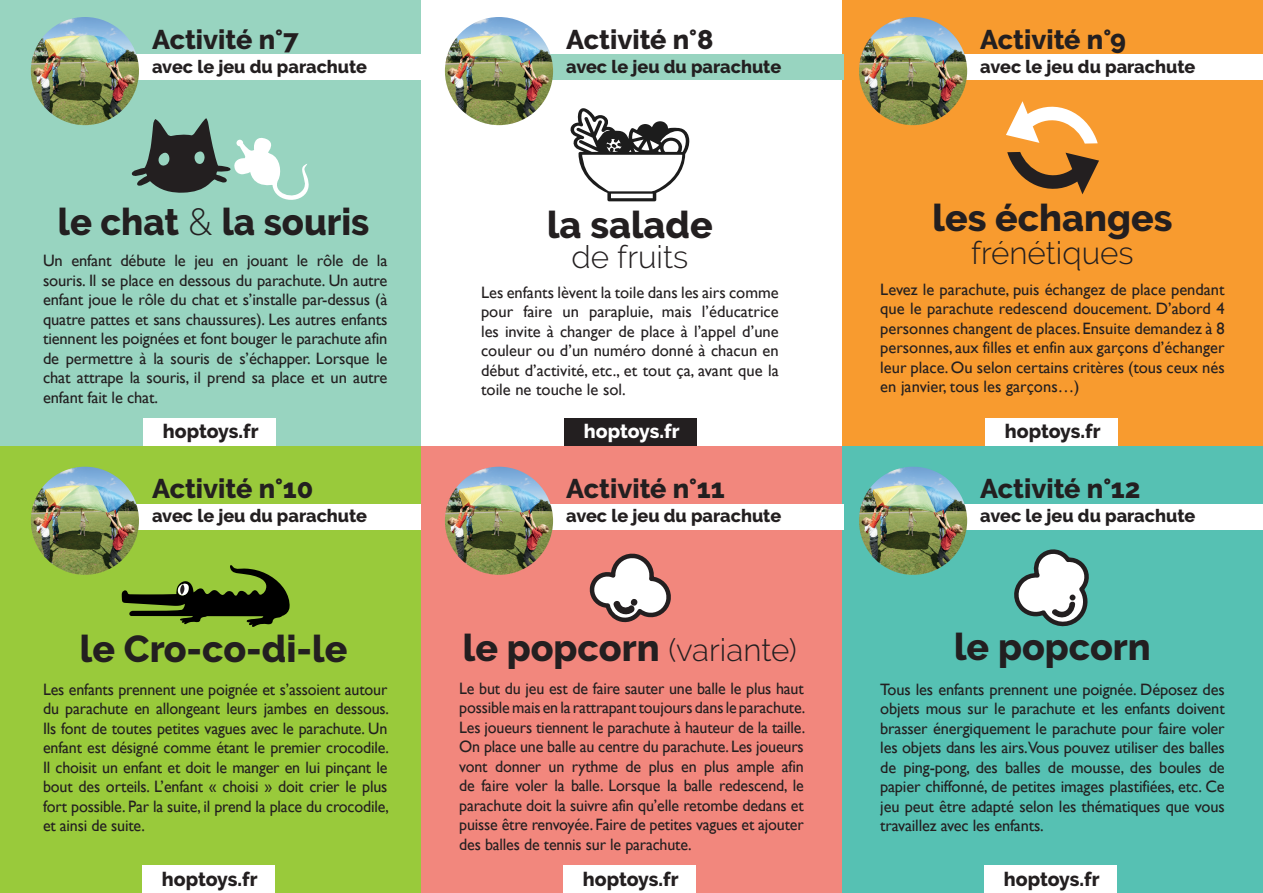
<style>
.page{position:relative;width:1263px;height:893px;background:#fff}
.page>*{position:absolute;margin:0;border:0;box-sizing:border-box;transform-origin:0 0}
.t1{font:800 37.5px "Raleway";color:#231f20}
.t2{font:300 31.5px "Raleway";color:#231f20}
.t3{font:800 27px "Raleway";color:#231f20}
.t4{font:800 19.5px "Raleway";letter-spacing:-.005em;color:#231f20}
.t5{font:800 19.5px "Raleway";letter-spacing:-.005em;color:#fff}
.t6{font:800 18px "Raleway";color:#231f20}
.t7{font:16.5px/19.5px "Gill Sans";letter-spacing:-.01em;color:#231f20;text-align:justify}
.s1{font-weight:300}
.s2{font-weight:800;font-size:37.5px}
</style>
<div class="page">
<div style="left:0;top:0;width:421px;height:446px;background:#98d4c0"></div>
<div style="left:0;top:446px;width:421px;height:447px;background:#99ca3b"></div>
<div style="left:421px;top:446px;width:441px;height:447px;background:#f2877d"></div>
<div style="left:842px;top:0;width:421px;height:446px;background:#f89b2f"></div>
<div style="left:842px;top:446px;width:421px;height:447px;background:#56c1b3"></div>
<div style="left:131px;top:54px;width:321px;height:26px;background:#fff"></div>
<img style="left:31px;top:17px;width:108px;height:108px;border-radius:54px">
<div style="left:131px;top:504px;width:290px;height:25px;background:#fff"></div>
<img style="left:31px;top:467px;width:108px;height:108px;border-radius:54px">
<div style="left:959px;top:54px;width:304px;height:26px;background:#fff"></div>
<img style="left:859px;top:17px;width:108px;height:108px;border-radius:54px">
<div style="left:959px;top:504px;width:304px;height:25px;background:#fff"></div>
<img style="left:859px;top:467px;width:108px;height:108px;border-radius:54px">
<div style="left:545px;top:54px;width:299px;height:26px;background:#98d4c0"></div>
<img style="left:445px;top:17px;width:108px;height:108px;border-radius:54px">
<div style="left:545px;top:504px;width:299px;height:25px;background:#fff"></div>
<img style="left:445px;top:467px;width:108px;height:108px;border-radius:54px">
<div style="left:142px;top:865px;width:133px;height:28px;background:#fff"></div>
<div style="left:144px;top:418px;width:132px;height:27px;background:#fff"></div>
<div style="left:563px;top:865px;width:133px;height:28px;background:#fff"></div>
<div style="left:564px;top:418px;width:133px;height:27px;background:#231f20"></div>
<div style="left:984px;top:865px;width:133px;height:28px;background:#fff"></div>
<div style="left:985px;top:418px;width:133px;height:27px;background:#fff"></div>
<svg style="left:1006px;top:101px;width:92px;height:43px"></svg>
<svg style="left:1007px;top:152px;width:92px;height:42px"></svg>
<svg style="left:570px;top:108px;width:119px;height:93px"></svg>
<svg style="left:121px;top:565px;width:169px;height:62px"></svg>
<svg style="left:1014px;top:549px;width:75px;height:78px"></svg>
<svg style="left:589px;top:553px;width:82px;height:70px"></svg>
<svg style="left:131px;top:118px;width:178px;height:82px"></svg>
<p class="t3" style="left:152px;top:24px;width:148px">Activité n°7</p>
<p class="t6" style="left:152px;top:56px;width:217px">avec le jeu du parachute</p>
<p class="t1" style="left:58px;top:201px;width:313px">le chat <span class="s1">&amp;</span> la souris</p>
<p class="t7" style="left:43px;top:251px;width:346px">Un enfant débute le jeu en jouant le rôle de la souris. Il se place en dessous du parachute. Un autre enfant joue le rôle du chat et s’installe par-dessus (à quatre pattes et sans chaussures). Les autres enfants tiennent les poignées et font bouger le parachute afin de permettre à la souris de s’échapper. Lorsque le chat attrape la souris, il prend sa place et un autre enfant fait le chat.</p>
<p class="t4" style="left:163px;top:420px;width:97px">hoptoys.fr</p>
<p class="t3" style="left:152px;top:474px;width:163px">Activité n°10</p>
<p class="t6" style="left:152px;top:506px;width:217px">avec le jeu du parachute</p>
<p class="t3" style="left:566px;top:24px;width:149px">Activité n°8</p>
<p class="t6" style="left:566px;top:56px;width:217px">avec le jeu du parachute</p>
<p class="t1" style="left:547px;top:203px;width:167px">la salade</p>
<p class="t2" style="left:571px;top:238px;width:118px">de fruits</p>
<p class="t7" style="left:481px;top:282px;width:299px">Les enfants lèvent la toile dans les airs comme pour faire un parapluie, mais l’éducatrice les invite à changer de place à l’appel d’une couleur ou d’un numéro donné à chacun en début d’activité, etc., et tout ça, avant que la toile ne touche le sol.</p>
<p class="t5" style="left:584px;top:420px;width:97px">hoptoys.fr</p>
<p class="t3" style="left:566px;top:474px;width:160px">Activité n°11</p>
<p class="t6" style="left:566px;top:506px;width:217px">avec le jeu du parachute</p>
<p class="t3" style="left:980px;top:24px;width:147px">Activité n°9</p>
<p class="t6" style="left:980px;top:56px;width:217px">avec le jeu du parachute</p>
<p class="t1" style="left:932px;top:197px;width:241px">les échanges</p>
<p class="t2" style="left:971px;top:235px;width:164px">frénétiques</p>
<p class="t7" style="left:880px;top:279px;width:346px">Levez le parachute, puis échangez de place pendant que le parachute redescend doucement. D’abord 4 personnes changent de places. Ensuite demandez à 8 personnes, aux filles et enfin aux garçons d’échanger leur place. Ou selon certains critères (tous ceux nés en janvier, tous les garçons…)</p>
<p class="t4" style="left:1005px;top:420px;width:97px">hoptoys.fr</p>
<p class="t3" style="left:980px;top:474px;width:162px">Activité n°12</p>
<p class="t6" style="left:980px;top:506px;width:217px">avec le jeu du parachute</p>
<p class="t1" style="left:80px;top:628px;width:269px">le Cro-co-di-le</p>
<p class="t2" style="left:463px;top:632px;width:336px"><span class="s2">le popcorn</span> (variante)</p>
<p class="t1" style="left:954px;top:625px;width:198px">le popcorn</p>
<p class="t7" style="left:43px;top:679px;width:348px">Les enfants prennent une poignée et s’assoient autour du parachute en allongeant leurs jambes en dessous.<br>Ils font de toutes petites vagues avec le parachute. Un enfant est désigné comme étant le premier crocodile.<br>Il choisit un enfant et doit le manger en lui pinçant le bout des orteils. L’enfant « choisi » doit crier le plus fort possible. Par la suite, il prend la place du crocodile, et ainsi de suite.</p>
<p class="t4" style="left:162px;top:868px;width:97px">hoptoys.fr</p>
<p class="t7" style="left:459px;top:678px;width:348px">Le but du jeu est de faire sauter une balle le plus haut possible mais en la rattrapant toujours dans le parachute.<br>Les joueurs tiennent le parachute à hauteur de la taille.<br>On place une balle au centre du parachute. Les joueurs vont donner un rythme de plus en plus ample afin de faire voler la balle. Lorsque la balle redescend, le parachute doit la suivre afin qu’elle retombe dedans et puisse être renvoyée. Faire de petites vagues et ajouter des balles de tennis sur le parachute.</p>
<p class="t4" style="left:583px;top:868px;width:97px">hoptoys.fr</p>
<p class="t7" style="left:880px;top:679px;width:346px">Tous les enfants prennent une poignée. Déposez des objets mous sur le parachute et les enfants doivent brasser énergiquement le parachute pour faire voler les objets dans les airs.Vous pouvez utiliser des balles de ping-pong, des balles de mousse, des boules de papier chiffonné, de petites images plastifiées, etc. Ce jeu peut être adapté selon les thématiques que vous travaillez avec les enfants.</p>
<p class="t4" style="left:1004px;top:868px;width:97px">hoptoys.fr</p>
</div>
